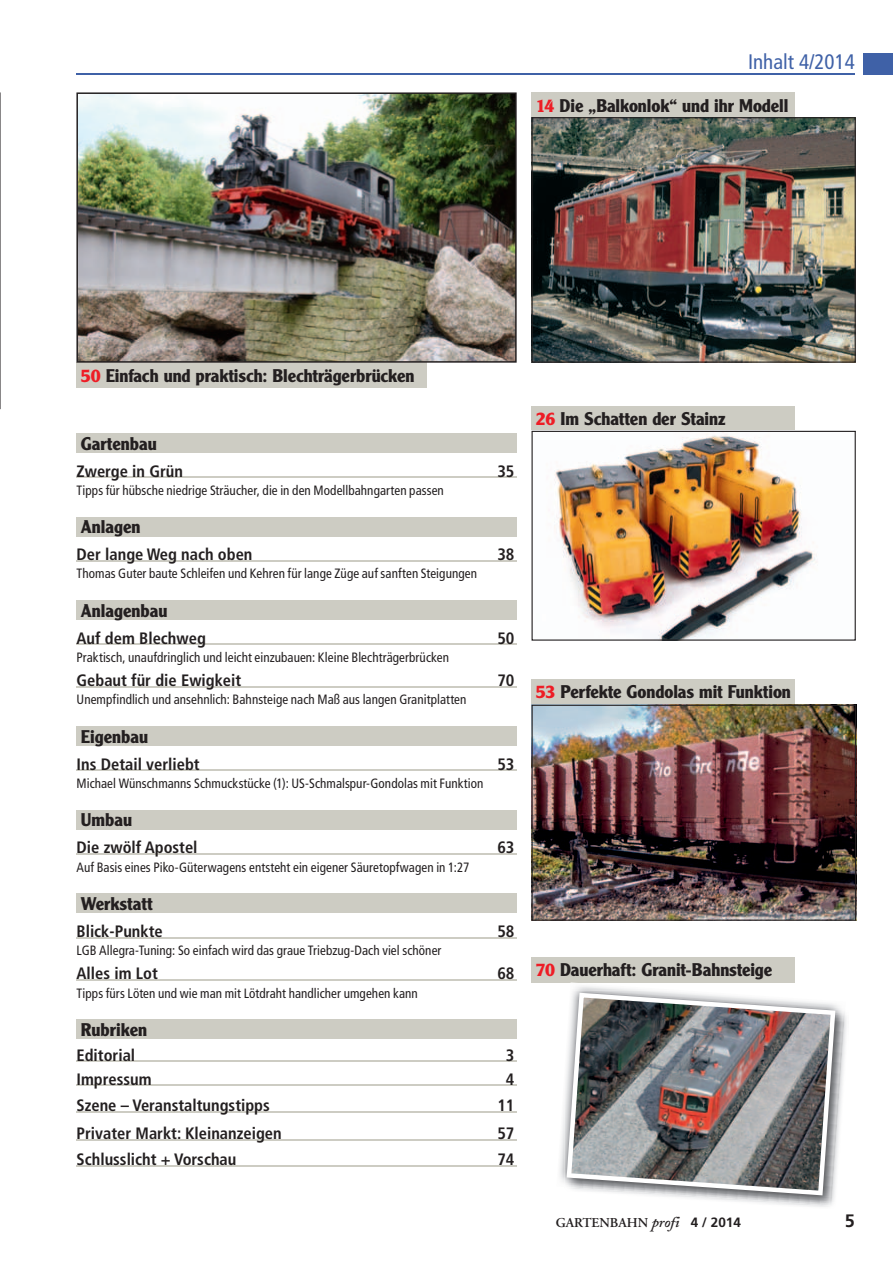
<style>
.page{position:relative;width:893px;height:1263px;background:#fff}
.page>*{position:absolute;margin:0;border:0;box-sizing:border-box;transform-origin:0 0}
.t1{font:condensed 21px "Frutiger LT";color:#3f61a7}
.t2{font:700 18px "Clearface Gothic LH";color:#231f20}
.t3{font:700 18px "Frutiger LT";color:#231f20}
.t4{font:700 condensed 16.5px "Frutiger LT";color:#231f20}
.t5{font:condensed 13.5px "Frutiger LT";letter-spacing:.005em;color:#231f20}
.t6{font:600 13.5px "Adobe Garamond Pro";color:#231f20}
.s1{color:#ee1c25}
.s2{font-family:"Adobe Caslon";font-style:italic;font-size:15px}
.s3{font-family:"Frutiger LT";font-weight:700}
</style>
<div class="page">
<div style="left:863px;top:53px;width:30px;height:22px;background:#3f61a7"></div>
<hr style="left:76px;top:73px;width:779px;height:2px;background:#3f61a7">
<div style="left:77px;top:433px;width:440px;height:20px;background:#cdccc3"></div>
<hr style="left:77px;top:476px;width:440px;height:2px;background:#cdccc3">
<div style="left:77px;top:517px;width:440px;height:19px;background:#cdccc3"></div>
<hr style="left:77px;top:560px;width:440px;height:2px;background:#cdccc3">
<div style="left:77px;top:600px;width:440px;height:20px;background:#cdccc3"></div>
<hr style="left:77px;top:644px;width:440px;height:1px;background:#cdccc3">
<hr style="left:77px;top:686px;width:440px;height:2px;background:#cdccc3">
<div style="left:77px;top:726px;width:440px;height:20px;background:#cdccc3"></div>
<hr style="left:77px;top:770px;width:440px;height:1px;background:#cdccc3">
<div style="left:77px;top:810px;width:440px;height:19px;background:#cdccc3"></div>
<hr style="left:77px;top:853px;width:440px;height:2px;background:#cdccc3">
<div style="left:77px;top:893px;width:440px;height:20px;background:#cdccc3"></div>
<hr style="left:77px;top:937px;width:440px;height:1px;background:#cdccc3">
<hr style="left:77px;top:979px;width:440px;height:2px;background:#cdccc3">
<div style="left:77px;top:1019px;width:440px;height:20px;background:#cdccc3"></div>
<hr style="left:77px;top:1061px;width:440px;height:1px;background:#cdccc3">
<hr style="left:77px;top:1085px;width:440px;height:1px;background:#cdccc3">
<hr style="left:77px;top:1111px;width:440px;height:1px;background:#cdccc3">
<hr style="left:77px;top:1139px;width:440px;height:1px;background:#cdccc3">
<hr style="left:77px;top:1165px;width:440px;height:2px;background:#cdccc3">
<div style="left:77px;top:363px;width:350px;height:25px;background:#cdccc3"></div>
<div style="left:531px;top:957px;width:264px;height:25px;background:#cdccc3"></div>
<img style="left:556px;top:982px;width:132px;height:200px">
<img style="left:565px;top:991px;width:281px;height:215px">
<img style="left:567px;top:993px;width:268px;height:202px">
<div style="left:531px;top:92px;width:264px;height:26px;background:#cdccc3"></div>
<img style="left:531px;top:117px;width:325px;height:246px">
<div style="left:531px;top:679px;width:264px;height:26px;background:#cdccc3"></div>
<img style="left:531px;top:705px;width:325px;height:216px">
<div style="left:531px;top:407px;width:264px;height:24px;background:#cdccc3"></div>
<img style="left:531px;top:431px;width:325px;height:210px">
<img style="left:76px;top:92px;width:441px;height:271px">
<svg style="left:0;top:92px;width:1px;height:317px"></svg>
<h1 class="t1" style="left:748px;top:49px;width:108px">Inhalt 4/2014</h1>
<h2 class="t2" style="left:536px;top:95px;width:254px"><span class="s1">14</span> Die „Balkonlok“ und ihr Modell</h2>
<h2 class="t2" style="left:81px;top:365px;width:335px"><span class="s1">50</span> Einfach und praktisch: Blechträgerbrücken</h2>
<h2 class="t2" style="left:81px;top:433px;width:77px">Gartenbau</h2>
<p class="t4" style="left:77px;top:461px;width:108px">Zwerge in Grün</p>
<p class="t4" style="left:497px;top:461px;width:19px">35</p>
<p class="t5" style="left:77px;top:482px;width:369px">Tipps für hübsche niedrige Sträucher, die in den Modellbahngarten passen</p>
<h2 class="t2" style="left:81px;top:516px;width:61px">Anlagen</h2>
<p class="t4" style="left:77px;top:544px;width:177px">Der lange Weg nach oben</p>
<p class="t4" style="left:497px;top:544px;width:19px">38</p>
<p class="t5" style="left:77px;top:566px;width:402px">Thomas Guter baute Schleifen und Kehren für lange Züge auf sanften Steigungen</p>
<h2 class="t2" style="left:81px;top:600px;width:88px">Anlagenbau</h2>
<p class="t4" style="left:77px;top:628px;width:131px">Auf dem Blechweg</p>
<p class="t4" style="left:497px;top:628px;width:19px">50</p>
<p class="t5" style="left:77px;top:649px;width:374px">Praktisch, unaufdringlich und leicht einzubauen: Kleine Blechträgerbrücken</p>
<p class="t4" style="left:77px;top:670px;width:166px">Gebaut für die Ewigkeit</p>
<p class="t4" style="left:497px;top:670px;width:19px">70</p>
<p class="t5" style="left:77px;top:692px;width:391px">Unempfindlich und ansehnlich: Bahnsteige nach Maß aus langen Granitplatten</p>
<h2 class="t2" style="left:81px;top:726px;width:69px">Eigenbau</h2>
<p class="t4" style="left:77px;top:754px;width:125px">Ins Detail verliebt</p>
<p class="t4" style="left:497px;top:754px;width:19px">53</p>
<p class="t5" style="left:77px;top:775px;width:408px">Michael Wünschmanns Schmuckstücke (1): US-Schmalspur-Gondolas mit Funktion</p>
<h2 class="t2" style="left:81px;top:809px;width:53px">Umbau</h2>
<p class="t4" style="left:77px;top:838px;width:123px">Die zwölf Apostel</p>
<p class="t4" style="left:497px;top:838px;width:19px">63</p>
<p class="t5" style="left:77px;top:859px;width:394px">Auf Basis eines Piko-Güterwagens entsteht ein eigener Säuretopfwagen in 1:27</p>
<h2 class="t2" style="left:81px;top:893px;width:74px">Werkstatt</h2>
<p class="t4" style="left:77px;top:921px;width:88px">Blick-Punkte</p>
<p class="t4" style="left:497px;top:921px;width:19px">58</p>
<p class="t5" style="left:77px;top:942px;width:366px">LGB Allegra-Tuning: So einfach wird das graue Triebzug-Dach viel schöner</p>
<p class="t4" style="left:77px;top:964px;width:83px">Alles im Lot</p>
<p class="t4" style="left:497px;top:964px;width:19px">68</p>
<p class="t5" style="left:77px;top:985px;width:343px">Tipps fürs Löten und wie man mit Lötdraht handlicher umgehen kann</p>
<h2 class="t2" style="left:81px;top:1019px;width:68px">Rubriken</h2>
<p class="t4" style="left:77px;top:1045px;width:60px">Editorial</p>
<p class="t4" style="left:506px;top:1045px;width:10px">3</p>
<p class="t4" style="left:77px;top:1069px;width:77px">Impressum</p>
<p class="t4" style="left:506px;top:1069px;width:10px">4</p>
<p class="t4" style="left:77px;top:1095px;width:195px">Szene – Veranstaltungstipps</p>
<p class="t4" style="left:497px;top:1095px;width:19px">11</p>
<p class="t4" style="left:77px;top:1123px;width:207px">Privater Markt: Kleinanzeigen</p>
<p class="t4" style="left:497px;top:1123px;width:19px">57</p>
<p class="t4" style="left:77px;top:1150px;width:161px">Schlusslicht + Vorschau</p>
<p class="t4" style="left:497px;top:1150px;width:19px">74</p>
<h2 class="t2" style="left:536px;top:408px;width:191px"><span class="s1">26</span> Im Schatten der Stainz</h2>
<h2 class="t2" style="left:536px;top:681px;width:257px"><span class="s1">53</span> Perfekte Gondolas mit Funktion</h2>
<h2 class="t2" style="left:536px;top:959px;width:238px"><span class="s1">70</span> Dauerhaft: Granit-Bahnsteige</h2>
<p class="t6" style="left:556px;top:1214px;width:187px">GARTENBAHN <span class="s2">profi</span> <span class="s3">4 / 2014</span></p>
<h2 class="t3" style="left:845px;top:1210px;width:12px">5</h2>
</div>
